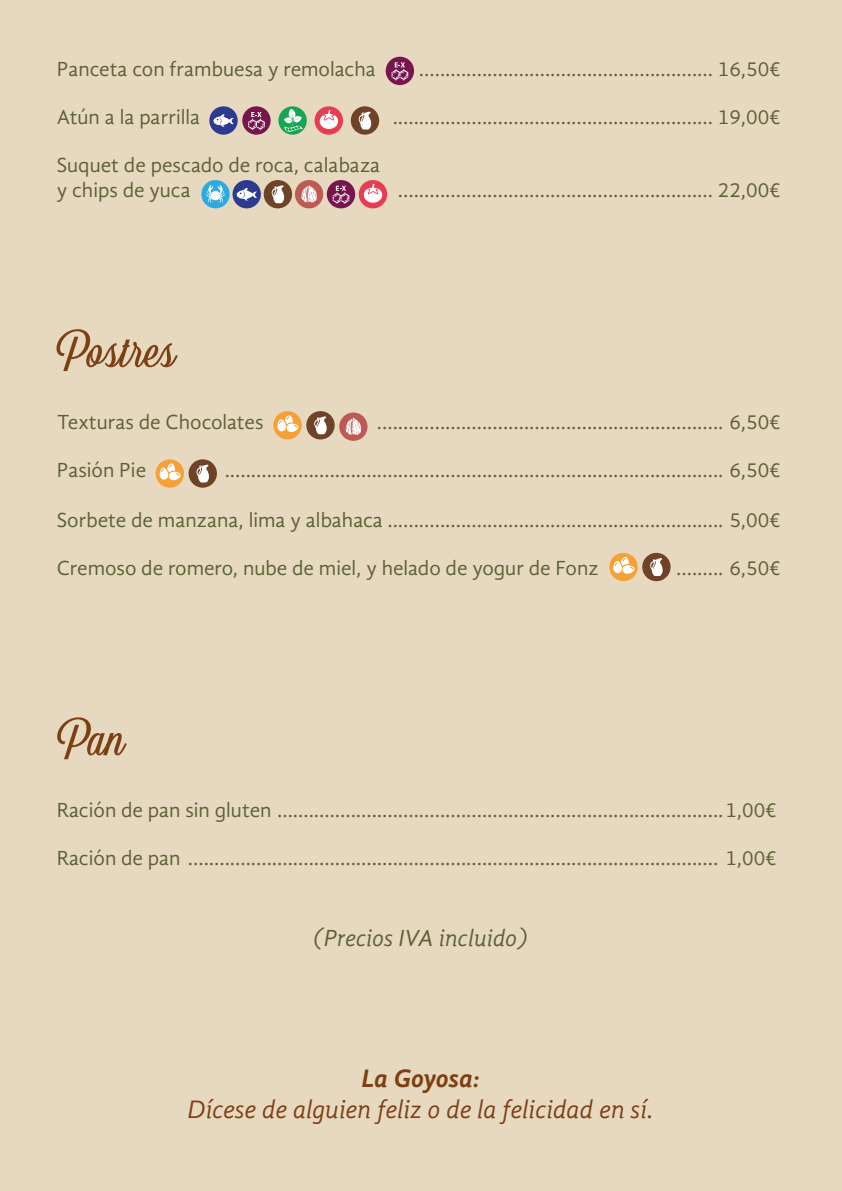
<style>
.page{position:relative;width:842px;height:1191px;background:#e7d9bf}
.page>*{position:absolute;margin:0;border:0;box-sizing:border-box;transform-origin:0 0}
.t1{font:50px "Eastside";color:#7d4015}
.t2{font:italic 26px "Gandhi Sans";color:#7d4015}
.t3{font:italic 700 26px "Gandhi Sans";letter-spacing:-.01em;color:#7d4015}
.t4{font:italic 24px "Gandhi Sans";color:#5c6236}
.t5{font:21px/25.2px "Gandhi Sans";color:#5c6236}
</style>
<div class="page">
<div style="left:306px;top:411px;width:29px;height:28px;background:#6f4327;border-radius:50%"></div>
<svg style="left:314px;top:416px;width:13px;height:18px"></svg>
<div style="left:273px;top:411px;width:29px;height:28px;background:#f6a038;border-radius:50%"></div>
<svg style="left:277px;top:415px;width:22px;height:17px"></svg>
<div style="left:189px;top:459px;width:28px;height:29px;background:#6f4327;border-radius:50%"></div>
<svg style="left:196px;top:464px;width:13px;height:18px"></svg>
<div style="left:156px;top:459px;width:28px;height:29px;background:#f6a038;border-radius:50%"></div>
<svg style="left:159px;top:463px;width:22px;height:17px"></svg>
<div style="left:642px;top:553px;width:29px;height:28px;background:#6f4327;border-radius:50%"></div>
<svg style="left:650px;top:558px;width:13px;height:18px"></svg>
<div style="left:609px;top:553px;width:29px;height:28px;background:#f6a038;border-radius:50%"></div>
<svg style="left:613px;top:556px;width:22px;height:18px"></svg>
<div style="left:339px;top:412px;width:28px;height:29px;background:#be5a54;border-radius:50%"></div>
<svg style="left:346px;top:417px;width:15px;height:18px"></svg>
<div style="left:351px;top:106px;width:28px;height:29px;background:#6f4327;border-radius:50%"></div>
<svg style="left:359px;top:111px;width:12px;height:18px"></svg>
<div style="left:242px;top:106px;width:29px;height:29px;background:#78154d;border-radius:50%"></div>
<svg style="left:248px;top:112px;width:17px;height:18px"></svg>
<div style="left:209px;top:106px;width:29px;height:29px;background:#2c3b8f;border-radius:50%"></div>
<svg style="left:213px;top:114px;width:21px;height:13px"></svg>
<svg style="left:278px;top:106px;width:29px;height:29px"></svg>
<svg style="left:280px;top:106px;width:23px;height:26px"></svg>
<div style="left:315px;top:106px;width:28px;height:29px;background:#e83c52;border-radius:50%"></div>
<svg style="left:320px;top:110px;width:18px;height:19px"></svg>
<div style="left:386px;top:57px;width:28px;height:28px;background:#78154d;border-radius:50%"></div>
<svg style="left:391px;top:62px;width:17px;height:19px"></svg>
<div style="left:295px;top:180px;width:28px;height:28px;background:#be5a54;border-radius:50%"></div>
<svg style="left:301px;top:185px;width:16px;height:18px"></svg>
<div style="left:264px;top:180px;width:28px;height:28px;background:#6f4327;border-radius:50%"></div>
<svg style="left:272px;top:185px;width:12px;height:18px"></svg>
<div style="left:327px;top:180px;width:28px;height:28px;background:#78154d;border-radius:50%"></div>
<svg style="left:333px;top:186px;width:16px;height:18px"></svg>
<div style="left:359px;top:180px;width:28px;height:28px;background:#e83c52;border-radius:50%"></div>
<svg style="left:364px;top:184px;width:18px;height:19px"></svg>
<div style="left:233px;top:180px;width:28px;height:28px;background:#2c3b8f;border-radius:50%"></div>
<svg style="left:236px;top:188px;width:21px;height:13px"></svg>
<div style="left:201px;top:180px;width:29px;height:28px;background:#2babe2;border-radius:50%"></div>
<svg style="left:206px;top:185px;width:19px;height:18px"></svg>
<p class="t5" style="left:57px;top:56px;width:321px">Panceta con frambuesa y remolacha</p>
<p class="t5" style="left:419px;top:56px;width:363px">........................................................ 16,50€</p>
<p class="t5" style="left:57px;top:104px;width:145px">Atún a la parrilla</p>
<p class="t5" style="left:393px;top:104px;width:389px">............................................................. 19,00€</p>
<p class="t5" style="left:57px;top:152px;width:325px">Suquet de pescado de roca, calabaza y chips de yuca</p>
<p class="t5" style="left:398px;top:177px;width:384px">............................................................ 22,00€</p>
<h1 class="t1" style="left:56px;top:320px;width:120px">Postres</h1>
<p class="t5" style="left:57px;top:409px;width:208px">Texturas de Chocolates</p>
<p class="t5" style="left:377px;top:409px;width:405px">.................................................................. 6,50€</p>
<p class="t5" style="left:57px;top:457px;width:91px">Pasión Pie</p>
<p class="t5" style="left:225px;top:457px;width:557px">............................................................................................... 6,50€</p>
<p class="t5" style="left:57px;top:507px;width:725px">Sorbete de manzana, lima y albahaca ................................................................ 5,00€</p>
<p class="t5" style="left:57px;top:555px;width:543px">Cremoso de romero, nube de miel, y helado de yogur de Fonz</p>
<p class="t5" style="left:676px;top:555px;width:106px">......... 6,50€</p>
<h1 class="t1" style="left:57px;top:708px;width:68px">Pan</h1>
<p class="t5" style="left:57px;top:797px;width:722px">Ración de pan sin gluten .....................................................................................1,00€</p>
<p class="t5" style="left:57px;top:845px;width:722px">Ración de pan ..................................................................................................... 1,00€</p>
<p class="t4" style="left:313px;top:924px;width:216px">(Precios IVA incluido)</p>
<p class="t3" style="left:362px;top:1063px;width:119px">La Goyosa:</p>
<p class="t2" style="left:188px;top:1094px;width:467px">Dícese de alguien feliz o de la felicidad en sí.</p>
</div>
